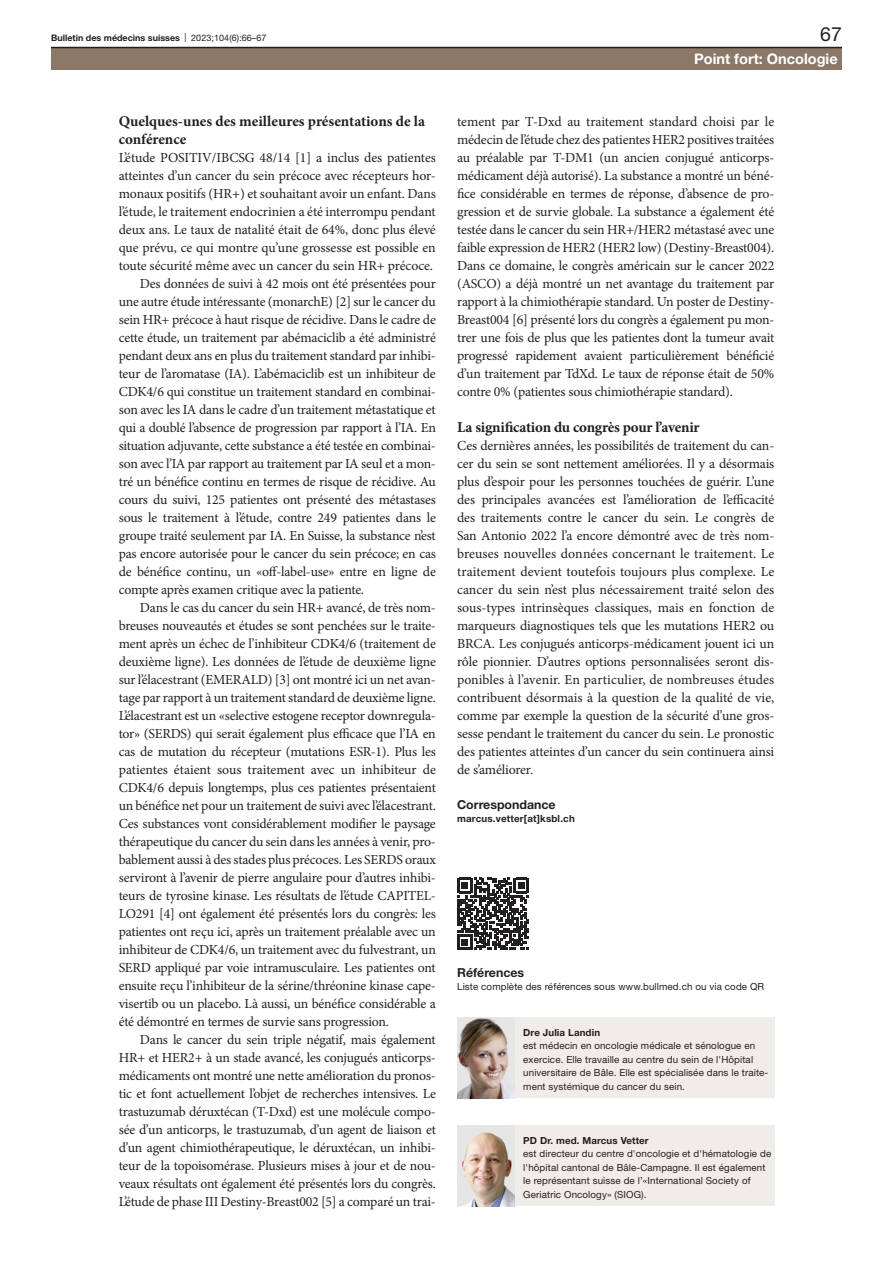
<style>
.page{position:relative;width:893px;height:1263px;background:#fff}
.page>*{position:absolute;margin:0;border:0;box-sizing:border-box;transform-origin:0 0}
.t1{font:19.5px "Helvetica Neue LT Pro";color:#231f20}
.head2{font:700 15px/18px "Minion Pro";letter-spacing:-.005em;color:#231f20}
.t2{font:700 14.55px "Helvetica Neue LT Pro";color:#fff}
.paragraph-indent{font:13.8px/18px "Minion Pro";letter-spacing:-.015em;color:#231f20;text-align:justify}
.paragraph{font:13.8px/18px "Minion Pro";letter-spacing:-.01em;color:#231f20;text-align:justify}
.correspondence-head{font:700 12.3px "Helvetica Neue LT Pro";color:#231f20}
.online-ref-head{font:700 12.3px "Helvetica Neue LT Pro";color:#231f20}
.affiliations-small{font:9.75px/13.5px "Helvetica Neue LT Pro";letter-spacing:.01em;color:#231f20}
.online-ref{font:9.75px "Helvetica Neue LT Pro";letter-spacing:.01em;color:#231f20}
.authors-small{font:700 9.75px "Helvetica Neue LT Pro";letter-spacing:.01em;color:#231f20}
.correspondence-e-mai{font:700 9.75px "Helvetica Neue LT Pro";letter-spacing:.02em;color:#231f20}
.t3{font:700 9px "Helvetica Neue LT Pro";color:#231f20}
.s1{font-weight:400}
</style>
<div class="page">
<div style="left:457px;top:1017px;width:317px;height:81px;background:#f0ece7"></div>
<div style="left:457px;top:1125px;width:317px;height:81px;background:#f0ece7"></div>
<svg style="left:457px;top:878px;width:72px;height:72px"></svg>
<img style="left:457px;top:1017px;width:58px;height:81px">
<img style="left:457px;top:1125px;width:58px;height:81px">
<div style="left:51px;top:48px;width:791px;height:22px;background:#8b7869"></div>
<hr style="left:51px;top:47px;width:791px;height:1px;background:#231f20">
<p class="t3" style="left:51px;top:32px;width:217px">Bulletin des médecins suisses <span class="s1">| 2023;104(6):66–67</span></p>
<h1 class="t1" style="left:820px;top:22px;width:23px">67</h1>
<p class="head2" style="left:119px;top:112px;width:308px">Quelques-unes des meilleures présentations de la conférence</p>
<p class="paragraph" style="left:119px;top:149px;width:319px">L’étude POSITIV/IBCSG 48/14 [1] a inclus des patientes atteintes d’un cancer du sein précoce avec récepteurs hor&shy;monaux positifs (HR+) et souhaitant avoir un enfant. Dans l’étude, le traitement endocrinien a été interrompu pendant deux ans. Le taux de natalité était de 64%, donc plus élevé que prévu, ce qui montre qu’une grossesse est possible en toute sécurité même avec un cancer du sein HR+ précoce.</p>
<p class="paragraph-indent" style="left:119px;top:275px;width:319px;text-indent:21px">Des données de suivi à 42 mois ont été présentées pour une autre étude intéressante (monarchE) [2] sur le cancer du sein HR+ précoce à haut risque de récidive. Dans le cadre de cette étude, un traitement par abémaciclib a été administré pendant deux ans en plus du traitement standard par inhibi&shy;teur de l’aromatase (IA). L’abémaciclib est un inhibiteur de CDK4/6 qui constitue un traitement standard en combinai&shy;son avec les IA dans le cadre d’un traitement métastatique et qui a doublé l’absence de progression par rapport à l’IA. En situation adjuvante, cette substance a été testée en combinai&shy;son avec l’IA par rapport au traitement par IA seul et a mon&shy;tré un bénéfice continu en termes de risque de récidive. Au cours du suivi, 125 patientes ont présenté des métastases sous le traitement à l’étude, contre 249 patientes dans le groupe traité seulement par IA. En Suisse, la substance n’est pas encore autorisée pour le cancer du sein précoce; en cas de bénéfice continu, un «off-label-use» entre en ligne de compte après examen critique avec la patiente.</p>
<p class="paragraph-indent" style="left:119px;top:599px;width:319px;text-indent:21px">Dans le cas du cancer du sein HR+ avancé, de très nom&shy;breuses nouveautés et études se sont penchées sur le traite&shy;ment après un échec de l’inhibiteur CDK4/6 (traitement de deuxième ligne). Les données de l’étude de deuxième ligne sur l’élacestrant (EMERALD) [3] ont montré ici un net avan&shy;tage par rapport à un traitement standard de deuxième ligne.<br>L’élacestrant est un «selective estogene receptor downregula&shy;tor» (SERDS) qui serait également plus efficace que l’IA en cas de mutation du récepteur (mutations ESR-1). Plus les patientes étaient sous traitement avec un inhibiteur de CDK4/6 depuis longtemps, plus ces patientes présentaient un bénéfice net pour un traitement de suivi avec l’élacestrant.<br>Ces substances vont considérablement modifier le paysage thérapeutique du cancer du sein dans les années à venir, pro&shy;bablement aussi à des stades plus précoces. Les SERDS oraux serviront à l’avenir de pierre angulaire pour d’autres inhibi&shy;teurs de tyrosine kinase. Les résultats de l’étude CAPITEL-LO291 [4] ont également été présentés lors du congrès: les patientes ont reçu ici, après un traitement préalable avec un inhibiteur de CDK4/6, un traitement avec du fulvestrant, un SERD appliqué par voie intramusculaire. Les patientes ont ensuite reçu l’inhibiteur de la sérine/thréonine kinase cape&shy;visertib ou un placebo. Là aussi, un bénéfice considérable a été démontré en termes de survie sans progression.</p>
<p class="paragraph-indent" style="left:119px;top:1031px;width:319px;text-indent:21px">Dans le cancer du sein triple négatif, mais également HR+ et HER2+ à un stade avancé, les conjugués anticorps&shy;médicaments ont montré une nette amélioration du pronos&shy;tic et font actuellement l’objet de recherches intensives. Le trastuzumab déruxtécan (T-Dxd) est une molécule compo&shy;sée d’un anticorps, le trastuzumab, d’un agent de liaison et d’un agent chimiothérapeutique, le déruxtécan, un inhibi&shy;teur de la topoisomérase. Plusieurs mises à jour et de nou&shy;veaux résultats ont également été présentés lors du congrès.<br>L’étude de phase III Destiny-Breast002 [5] a comparé un trai-</p>
<p class="t2" style="left:694px;top:49px;width:145px">Point fort: Oncologie</p>
<p class="paragraph-indent" style="left:457px;top:113px;width:319px">tement par T-Dxd au traitement standard choisi par le médecin de l’étude chez des patientes HER2 positives traitées au préalable par T-DM1 (un ancien conjugué anticorps&shy;médicament déjà autorisé). La substance a montré un béné&shy;fice considérable en termes de réponse, d’absence de pro&shy;gression et de survie globale. La substance a également été testée dans le cancer du sein HR+/HER2 métastasé avec une faible expression de HER2 (HER2 low) (Destiny-Breast004).<br>Dans ce domaine, le congrès américain sur le cancer 2022 (ASCO) a déjà montré un net avantage du traitement par rapport à la chimiothérapie standard. Un poster de Destiny-Breast004 [6] présenté lors du congrès a également pu mon&shy;trer une fois de plus que les patientes dont la tumeur avait progressé rapidement avaient particulièrement bénéficié d’un traitement par TdXd. Le taux de réponse était de 50% contre 0% (patientes sous chimiothérapie standard).</p>
<p class="head2" style="left:457px;top:418px;width:244px">La signification du congrès pour l’avenir</p>
<p class="paragraph" style="left:457px;top:437px;width:319px">Ces dernières années, les possibilités de traitement du can&shy;cer du sein se sont nettement améliorées. Il y a désormais plus d’espoir pour les personnes touchées de guérir. L’une des principales avancées est l’amélioration de l’efficacité des traitements contre le cancer du sein. Le congrès de San Antonio 2022 l’a encore démontré avec de très nom&shy;breuses nouvelles données concernant le traitement. Le traitement devient toutefois toujours plus complexe. Le cancer du sein n’est plus nécessairement traité selon des sous-types intrinsèques classiques, mais en fonction de marqueurs diagnostiques tels que les mutations HER2 ou BRCA. Les conjugués anticorps-médicament jouent ici un rôle pionnier. D’autres options personnalisées seront dis&shy;ponibles à l’avenir. En particulier, de nombreuses études contribuent désormais à la question de la qualité de vie, comme par exemple la question de la sécurité d’une gros&shy;sesse pendant le traitement du cancer du sein. Le pronostic des patientes atteintes d’un cancer du sein continuera ainsi de s’améliorer.</p>
<p class="correspondence-head" style="left:457px;top:796px;width:100px">Correspondance</p>
<p class="correspondence-e-mai" style="left:457px;top:812px;width:119px">marcus.vetter[at]ksbl.ch</p>
<p class="online-ref-head" style="left:457px;top:964px;width:69px">Références</p>
<p class="online-ref" style="left:457px;top:981px;width:309px">Liste complète des références sous www.bullmed.ch ou via code QR</p>
<p class="authors-small" style="left:523px;top:1026px;width:78px">Dre Julia Landin</p>
<p class="affiliations-small" style="left:523px;top:1039px;width:247px">est médecin en oncologie médicale et sénologue en exercice. Elle travaille au centre du sein de l'Hôpital universitaire de Bâle. Elle est spécialisée dans le traite&shy;ment systémique du cancer du sein.</p>
<p class="authors-small" style="left:523px;top:1134px;width:127px">PD Dr. med. Marcus Vetter</p>
<p class="affiliations-small" style="left:523px;top:1147px;width:249px">est directeur du centre d'oncologie et d'hématologie de l'hôpital cantonal de Bâle-Campagne. Il est également le représentant suisse de l’«International Society of Geriatric Oncology» (SIOG).</p>
</div>
